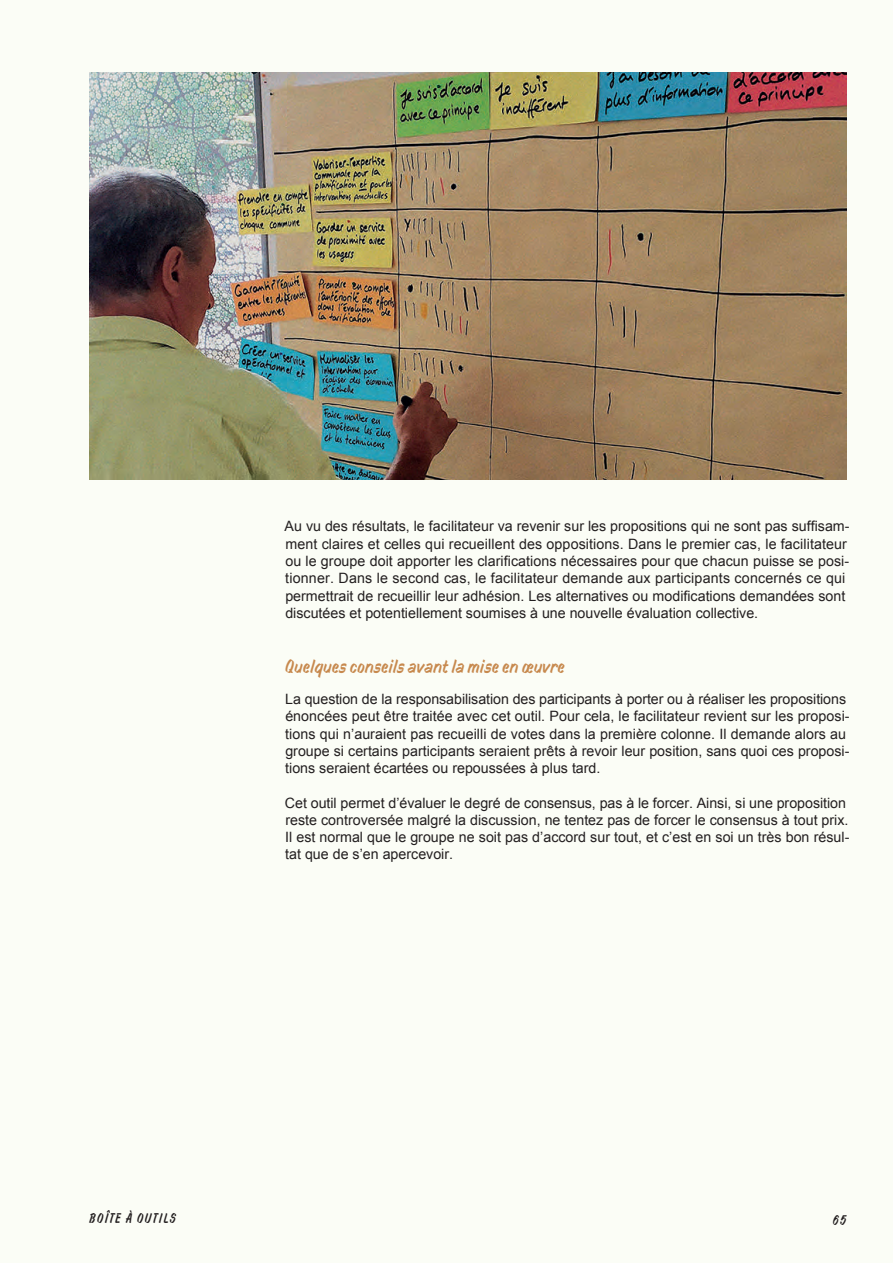
<style>
.page{position:relative;width:893px;height:1263px;background:#fbfdf6}
.page>*{position:absolute;margin:0;border:0;box-sizing:border-box;transform-origin:0 0}
.t1{font:16.5px "Jaakko";letter-spacing:.01em;color:#c7894e}
.t2{font:14.25px/17.2px "Arial";color:#231f20}
.t3{font:12px "Jaakko";letter-spacing:.12em;color:#231f20}
</style>
<div class="page">
<img style="left:89px;top:72px;width:757px;height:408px">
<p class="t2" style="left:285px;top:518px;width:566px">Au vu des résultats, le facilitateur va revenir sur les propositions qui ne sont pas suffisam&shy;ment claires et celles qui recueillent des oppositions. Dans le premier cas, le facilitateur ou le groupe doit apporter les clarifications nécessaires pour que chacun puisse se posi&shy;tionner. Dans le second cas, le facilitateur demande aux participants concernés ce qui permettrait de recueillir leur adhésion. Les alternatives ou modifications demandées sont discutées et potentiellement soumises à une nouvelle évaluation collective.</p>
<p class="t1" style="left:285px;top:654px;width:281px">Quelques conseils avant la mise en œuvre</p>
<p class="t2" style="left:285px;top:690px;width:566px">La question de la responsabilisation des participants à porter ou à réaliser les propositions énoncées peut être traitée avec cet outil. Pour cela, le facilitateur revient sur les proposi&shy;tions qui n’auraient pas recueilli de votes dans la première colonne. Il demande alors au groupe si certains participants seraient prêts à revoir leur position, sans quoi ces proposi&shy;tions seraient écartées ou repoussées à plus tard.</p>
<p class="t2" style="left:285px;top:794px;width:566px">Cet outil permet d’évaluer le degré de consensus, pas à le forcer. Ainsi, si une proposition reste controversée malgré la discussion, ne tentez pas de forcer le consensus à tout prix.<br>Il est normal que le groupe ne soit pas d’accord sur tout, et c’est en soi un très bon résul&shy;tat que de s’en apercevoir.</p>
<p class="t3" style="left:89px;top:1210px;width:88px">BOÎTE À OUTILS</p>
<p class="t3" style="left:832px;top:1212px;width:15px">65</p>
</div>
